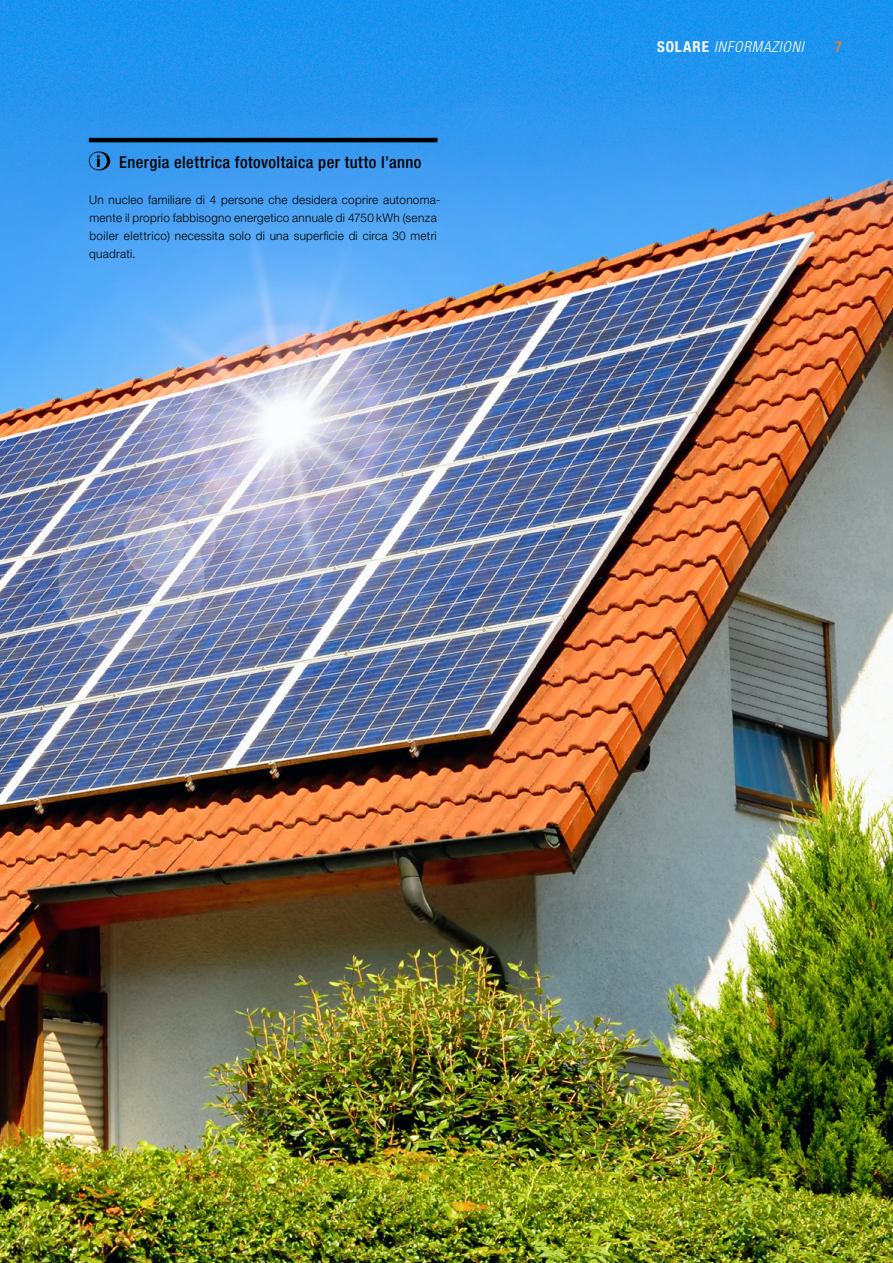
<style>
.page{position:relative;width:893px;height:1263px;background:#fff}
.page>*{position:absolute;margin:0;border:0;box-sizing:border-box;transform-origin:0 0}
.t1{font:500 condensed 16.5px "Helvetica Neue LT Std";letter-spacing:.025em;color:#000}
.t2{font:italic 300 condensed 15px "Helvetica Neue LT Std";letter-spacing:.065em;color:#fff}
.t3{font:500 condensed 15px "Helvetica Neue LT Std";color:#f07f23}
.t4{font:300 12px/18px "Helvetica Neue LT Std";letter-spacing:.02em;color:#000}
.s1{font-weight:700;font-style:normal}
</style>
<div class="page">
<img style="left:0;top:0;width:893px;height:1263px">
<hr style="left:89px;top:138px;width:348px;height:4px;background:#000">
<svg style="left:89px;top:152px;width:21px;height:18px"></svg>
<h1 class="t1" style="left:119px;top:152px;width:304px">Energia elettrica fotovoltaica per tutto l’anno</h1>
<p class="t4" style="left:89px;top:190px;width:353px">Un nucleo familiare di 4 persone che desidera coprire autonoma&shy;mente il proprio fabbisogno energetico annuale di 4750 kWh (senza boiler elettrico) necessita solo di una superficie di circa 30 metri quadrati.</p>
<p class="t2" style="left:657px;top:38px;width:148px"><span class="s1">SOLARE</span> INFORMAZIONI</p>
<p class="t3" style="left:835px;top:38px;width:9px">7</p>
</div>
